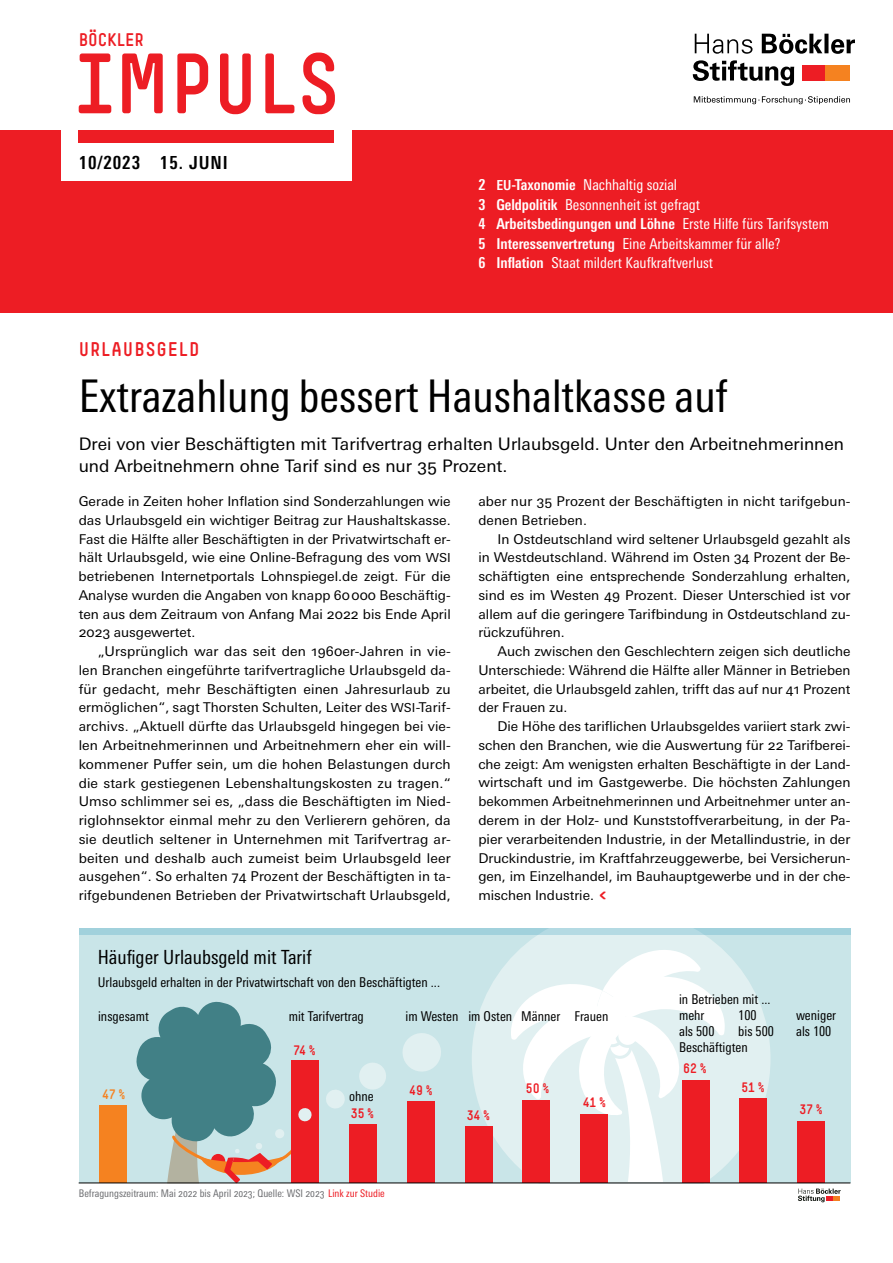
<style>
.page{position:relative;width:893px;height:1263px;background:#fff}
.page>*{position:absolute;margin:0;border:0;box-sizing:border-box;transform-origin:0 0}
.t1{font:84px "Simple HBS";color:#ed1d24}
.t2{font:condensed 45px "Univers Next Pro";color:#000}
.t3{font:condensed 19.5px "Univers Next Pro";color:#000}
.t4{font:19.5px "Simple HBS";letter-spacing:.05em;color:#ed1d24}
.t5{font:700 condensed 18px "Univers Next Pro";letter-spacing:.05em;color:#000}
.t6{font:18px "Simple HBS";color:#ed1d24}
.t7{font:17.25px/22.5px "Univers Next Pro";color:#000}
.t8{font:condensed 15px/19.5px "Univers Next Pro";color:#fff}
.t9{font:13.5px/18.8px "Univers Next Pro";color:#000;text-align:justify}
.t10{font:condensed 13.5px/16.2px "Univers Next Pro";color:#000}
.t11{font:13.5px "Simple HBS";color:#ed1d24}
.t12{font:13.5px "Simple HBS";color:#f58220}
.t13{font:condensed 10.5px "Univers Next Pro";color:#6d6e71}
.s1{font-weight:700}
.s2{font-weight:700;font-size:13.8px}
.s3{font-family:"Simple HBS";font-size:18px;color:#ed1d24}
.s4{font-size:12.45px}
.s5{color:#ed1d24}
</style>
<div class="page">
<div style="left:0;top:130px;width:893px;height:183px;background:#ed1d24"></div>
<div style="left:62px;top:128px;width:290px;height:53px;background:#fff"></div>
<svg style="left:695px;top:34px;width:160px;height:20px"></svg>
<div style="left:802px;top:65px;width:24px;height:15px;background:#ed1d24"></div>
<div style="left:826px;top:65px;width:24px;height:15px;background:#f58220"></div>
<svg style="left:694px;top:96px;width:156px;height:8px"></svg>
<svg style="left:693px;top:60px;width:101px;height:26px"></svg>
<div style="left:79px;top:130px;width:255px;height:12px;background:#ed1d24"></div>
<div style="left:79px;top:928px;width:771px;height:255px;background:#c9e5e8"></div>
<svg style="left:472px;top:934px;width:298px;height:249px;fill:#e1f0f1"></svg>
<div style="left:99px;top:1105px;width:28px;height:77px;background:#f58220"></div>
<svg style="left:511px;top:942px;width:214px;height:240px;background:#edf6f6"></svg>
<div style="left:523px;top:1100px;width:27px;height:82px;background:#ed1d24"></div>
<div style="left:580px;top:1114px;width:28px;height:68px;background:#ed1d24"></div>
<div style="left:407px;top:1101px;width:27px;height:81px;background:#ed1d24"></div>
<div style="left:465px;top:1126px;width:27px;height:56px;background:#ed1d24"></div>
<div style="left:291px;top:1060px;width:28px;height:122px;background:#ed1d24"></div>
<div style="left:349px;top:1124px;width:27px;height:58px;background:#ed1d24"></div>
<div style="left:682px;top:1080px;width:27px;height:102px;background:#ed1d24"></div>
<div style="left:740px;top:1098px;width:27px;height:84px;background:#ed1d24"></div>
<div style="left:798px;top:1121px;width:27px;height:61px;background:#ed1d24"></div>
<svg style="left:402px;top:1033px;width:39px;height:39px"></svg>
<svg style="left:359px;top:1063px;width:27px;height:27px"></svg>
<svg style="left:326px;top:1090px;width:19px;height:19px"></svg>
<svg style="left:135px;top:1001px;width:177px;height:182px"></svg>
<svg style="left:798px;top:1188px;width:43px;height:14px"></svg>
<hr style="left:79px;top:1183px;width:771px;height:1px;background:#000">
<svg style="left:79px;top:928px;width:771px;height:6px;background:#a4d2dd"></svg>
<h3 class="t6" style="left:79px;top:29px;width:67px">BÖCKLER</h3>
<h1 class="t1" style="left:75px;top:36px;width:266px">IMPULS</h1>
<h3 class="t5" style="left:79px;top:152px;width:151px">10/2023 15. JUNI</h3>
<p class="t8" style="left:478px;top:175px;width:352px"><span class="s1">2</span> <span class="s2">EU</span><span class="s1">-Taxonomie</span> Nachhaltig sozial<br><span class="s1">3 Geldpolitik</span> Besonnenheit ist gefragt<br><span class="s1">4 Arbeitsbedingungen und Löhne</span> Erste Hilfe fürs Tarifsystem <span class="s1">5 Interessenvertretung</span> Eine Arbeitskammer für alle?<br><span class="s1">6 Inflation</span> Staat mildert Kaufkraftverlust</p>
<h3 class="t4" style="left:79px;top:338px;width:122px">URLAUBSGELD</h3>
<h2 class="t2" style="left:79px;top:370px;width:651px">Extrazahlung bessert Haushaltkasse auf</h2>
<p class="t7" style="left:79px;top:433px;width:767px">Drei von vier Beschäftigten mit Tarifvertrag erhalten Urlaubsgeld. Unter den Arbeitnehmerinnen und Arbeitnehmern ohne Tarif sind es nur 35 Prozent.</p>
<p class="t9" style="left:478px;top:492px;width:374px">aber nur 35 Prozent der Beschäftigten in nicht tarifgebun&shy;denen Betrieben.</p>
<p class="t9" style="left:478px;top:529px;width:374px;text-indent:19px">In Ostdeutschland wird seltener Urlaubsgeld gezahlt als in Westdeutschland. Während im Osten 34 Prozent der Be&shy;schäftigten eine entsprechende Sonderzahlung erhalten, sind es im Westen 49 Prozent. Dieser Unterschied ist vor allem auf die geringere Tarifbindung in Ostdeutschland zu&shy;rückzuführen.</p>
<p class="t9" style="left:478px;top:642px;width:374px;text-indent:19px">Auch zwischen den Geschlechtern zeigen sich deutliche Unterschiede: Während die Hälfte aller Männer in Betrieben arbeitet, die Urlaubsgeld zahlen, trifft das auf nur 41 Prozent der Frauen zu.</p>
<p class="t9" style="left:478px;top:717px;width:374px;text-indent:19px">Die Höhe des tariflichen Urlaubsgeldes variiert stark zwi&shy;schen den Branchen, wie die Auswertung für 22 Tarifberei&shy;che zeigt: Am wenigsten erhalten Beschäftigte in der Land&shy;wirtschaft und im Gastgewerbe. Die höchsten Zahlungen bekommen Arbeitnehmerinnen und Arbeitnehmer unter an&shy;derem in der Holz- und Kunststoffverarbeitung, in der Pa&shy;pier verarbeitenden Industrie, in der Metallindustrie, in der Druckindustrie, im Kraftfahrzeuggewerbe, bei Versicherun&shy;gen, im Einzelhandel, im Bauhauptgewerbe und in der che&shy;mischen Industrie.<span class="s3">&lt;</span></p>
<p class="t9" style="left:79px;top:492px;width:374px">Gerade in Zeiten hoher Inflation sind Sonderzahlungen wie das Urlaubsgeld ein wichtiger Beitrag zur Haushaltskasse.<br>Fast die Hälfte aller Beschäftigten in der Privatwirtschaft er&shy;hält Urlaubsgeld, wie eine Online-Befragung des vom <span class="s4">WSI </span>betriebenen Internetportals Lohnspiegel.de zeigt. Für die Analyse wurden die Angaben von knapp 60000 Beschäftig&shy;ten aus dem Zeitraum von Anfang Mai 2022 bis Ende April 2023 ausgewertet.</p>
<p class="t9" style="left:79px;top:642px;width:374px;text-indent:19px">„Ursprünglich war das seit den 1960er-Jahren in vie&shy;len Branchen eingeführte tarifvertragliche Urlaubsgeld da&shy;für gedacht, mehr Beschäftigten einen Jahresurlaub zu ermöglichen“, sagt Thorsten Schulten, Leiter des <span class="s4">WSI</span>-Tarif&shy;archivs. „Aktuell dürfte das Urlaubsgeld hingegen bei vie&shy;len Arbeitnehmerinnen und Arbeitnehmern eher ein will&shy;kommener Puffer sein, um die hohen Belastungen durch die stark gestiegenen Lebenshaltungskosten zu tragen.“ Umso schlimmer sei es, „dass die Beschäftigten im Nied&shy;riglohnsektor einmal mehr zu den Verlierern gehören, da sie deutlich seltener in Unternehmen mit Tarifvertrag ar&shy;beiten und deshalb auch zumeist beim Urlaubsgeld leer ausgehen“. So erhalten 74 Prozent der Beschäftigten in ta&shy;rifgebundenen Betrieben der Privatwirtschaft Urlaubsgeld,</p>
<h3 class="t3" style="left:98px;top:946px;width:216px">Häufiger Urlaubsgeld mit Tarif</h3>
<p class="t10" style="left:98px;top:973px;width:344px">Urlaubsgeld erhalten in der Privatwirtschaft von den Beschäftigten ...</p>
<p class="t10" style="left:679px;top:990px;width:93px">in Betrieben mit ... mehr<br>als 500</p>
<p class="t10" style="left:738px;top:1007px;width:37px">100 bis 500</p>
<p class="t10" style="left:98px;top:1008px;width:52px">insgesamt</p>
<p class="t10" style="left:289px;top:1008px;width:77px">mit Tarifvertrag</p>
<p class="t10" style="left:796px;top:1007px;width:42px">weniger als 100</p>
<p class="t10" style="left:405px;top:1008px;width:204px">im Westen im Osten Männer Frauen</p>
<p class="t11" style="left:293px;top:1042px;width:24px">74 %</p>
<p class="t10" style="left:679px;top:1039px;width:70px">Beschäftigten</p>
<p class="t11" style="left:683px;top:1061px;width:25px">62 %</p>
<p class="t12" style="left:102px;top:1086px;width:25px">47 %</p>
<p class="t10" style="left:349px;top:1087px;width:26px">ohne</p>
<p class="t11" style="left:351px;top:1106px;width:25px">35 %</p>
<p class="t11" style="left:409px;top:1083px;width:25px">49 %</p>
<p class="t11" style="left:467px;top:1107px;width:25px">34 %</p>
<p class="t11" style="left:526px;top:1080px;width:25px">50 %</p>
<p class="t11" style="left:583px;top:1095px;width:25px">41 %</p>
<p class="t11" style="left:741px;top:1080px;width:25px">51 %</p>
<p class="t11" style="left:800px;top:1102px;width:25px">37 %</p>
<p class="t13" style="left:79px;top:1187px;width:307px">Befragungszeitraum: Mai 2022 bis April 2023; Quelle: WSI 2023 <span class="s5">Link zur Studie</span></p>
</div>
